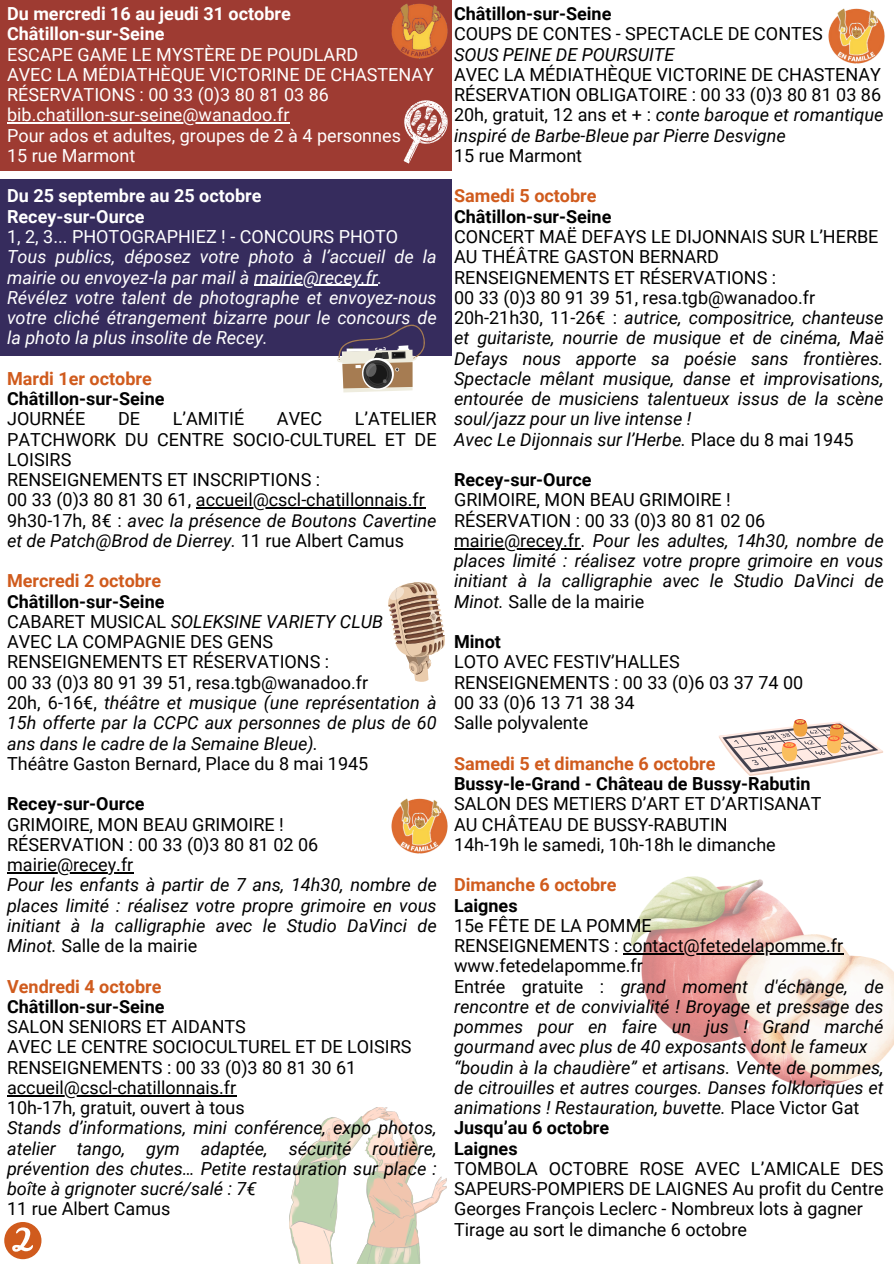
<style>
.page{position:relative;width:894px;height:1264px;background:#fff}
.page>*{position:absolute;margin:0;border:0;box-sizing:border-box;transform-origin:0 0}
.t1{font:italic 18px/20.2px "Roboto";color:#000}
.t2{font:18px/20.2px "Roboto";color:#000}
.t3{font:italic 18px/20.2px "Roboto";color:#fff}
.t4{font:18px/20.2px "Roboto";color:#fff}
.t5{font:700 18px/20.2px "Roboto";color:#000}
.t6{font:700 18px/20.2px "Roboto";color:#d05b1d}
.s1{font-weight:700}
.s2{font-weight:700;font-style:normal}
.s3{font-style:normal}
.s4{color:#d05b1d}
.s5{font-weight:400}
.s6{font-weight:700;color:#d05b1d}
.s7{font-style:italic}
.s8{color:#000}
.s9{font-weight:400;color:#000}
</style>
<div class="page">
<svg style="left:4px;top:1222px;width:37px;height:37px"></svg>
<div style="left:0;top:0;width:451px;height:171px;background:#9e3b32"></div>
<div style="left:0;top:179px;width:451px;height:176px;background:#362c5d"></div>
<svg style="left:289px;top:1107px;width:157px;height:156px"></svg>
<hr style="left:7px;top:123px;width:283px;height:1px;background:#fff">
<hr style="left:254px;top:285px;width:124px;height:1px;background:#fff">
<hr style="left:196px;top:507px;width:229px;height:1px;background:#000">
<hr style="left:7px;top:872px;width:126px;height:1px;background:#000">
<hr style="left:7px;top:1095px;width:229px;height:1px;background:#000">
<img style="left:631px;top:876px;width:262px;height:210px">
<hr style="left:454px;top:548px;width:126px;height:1px;background:#000">
<hr style="left:622px;top:953px;width:221px;height:1px;background:#000">
<img style="left:391px;top:4px;width:56px;height:55px">
<img style="left:391px;top:798px;width:56px;height:56px">
<img style="left:828px;top:8px;width:55px;height:55px">
<svg style="left:403px;top:92px;width:49px;height:73px"></svg>
<svg style="left:337px;top:324px;width:89px;height:68px"></svg>
<svg style="left:388px;top:582px;width:57px;height:99px"></svg>
<svg style="left:718px;top:719px;width:164px;height:57px"></svg>
<p class="t4" style="left:7px;top:4px;width:428px"><span class="s1">Du mercredi 16 au jeudi 31 octobre Châtillon-sur-Seine<br></span>ESCAPE GAME LE MYSTÈRE DE POUDLARD<br>AVEC LA MÉDIATHÈQUE VICTORINE DE CHASTENAY RÉSERVATIONS : 00 33 (0)3 80 81 03 86</p>
<h1 class="t4" style="left:7px;top:105px;width:395px">bib.chatillon-sur-seine@wanadoo.fr<br>Pour ados et adultes, groupes de 2 à 4 personnes<br>15 rue Marmont</h1>
<h1 class="t3" style="left:7px;top:186px;width:431px"><span class="s2">Du 25 septembre au 25 octobre<br>Recey-sur-Ource<br></span><span class="s3">1, 2, 3... PHOTOGRAPHIEZ ! - CONCOURS PHOTO </span>Tous publics, déposez votre photo à l’accueil de la mairie ou envoyez-la par mail à mairie@recey.fr.</h1>
<h1 class="t3" style="left:7px;top:287px;width:431px;text-align:justify">Révélez votre talent de photographe et envoyez-nous votre cliché étrangement bizarre pour le concours de la photo la plus insolite de Recey.</h1>
<h1 class="t5" style="left:7px;top:368px;width:159px"><span class="s4">Mardi 1er octobre<br></span>Châtillon-sur-Seine<br><span class="s5">JOURNÉE</span></h1>
<h1 class="t2" style="left:118px;top:409px;width:24px">DE</h1>
<h1 class="t2" style="left:173px;top:409px;width:73px">L’AMITIÉ</h1>
<h1 class="t2" style="left:277px;top:409px;width:47px">AVEC</h1>
<h1 class="t2" style="left:7px;top:409px;width:431px;text-align:right">L’ATELIER<br>PATCHWORK DU CENTRE SOCIO-CULTUREL ET DE</h1>
<h1 class="t2" style="left:7px;top:449px;width:419px">LOISIRS<br>RENSEIGNEMENTS ET INSCRIPTIONS :<br>00 33 (0)3 80 81 30 61, accueil@cscl-chatillonnais.fr</h1>
<h1 class="t1" style="left:7px;top:510px;width:431px"><span class="s3">9h30-17h, 8€ :</span> avec la présence de Boutons Cavertine et de Patch@Brod de Dierrey. <span class="s3">11 rue Albert Camus</span></h1>
<h1 class="t2" style="left:7px;top:571px;width:377px"><span class="s6">Mercredi 2 octobre<br></span><span class="s1">Châtillon-sur-Seine<br></span>CABARET MUSICAL <span class="s7">SOLEKSINE VARIETY CLUB<br></span>AVEC LA COMPAGNIE DES GENS<br>RENSEIGNEMENTS ET RÉSERVATIONS :<br>00 33 (0)3 80 91 39 51, resa.tgb@wanadoo.fr</h1>
<h1 class="t1" style="left:7px;top:692px;width:431px"><span class="s3">20h, 6-16€,</span> théâtre et musique (une représentation à 15h offerte par la CCPC aux personnes de plus de 60 ans dans le cadre de la Semaine Bleue).<br><span class="s3">Théâtre Gaston Bernard, Place du 8 mai 1945</span></h1>
<h1 class="t2" style="left:7px;top:794px;width:312px"><span class="s1">Recey-sur-Ource<br></span>GRIMOIRE, MON BEAU GRIMOIRE !<br>RÉSERVATION : 00 33 (0)3 80 81 02 06</h1>
<h1 class="t1" style="left:7px;top:854px;width:431px"><span class="s3">mairie@recey.fr<br></span>Pour les enfants à partir de 7 ans, 14h30, nombre de places limité : réalisez votre propre grimoire en vous initiant à la calligraphie avec le Studio DaVinci de Minot. <span class="s3">Salle de la mairie</span></h1>
<h1 class="t2" style="left:7px;top:976px;width:240px"><span class="s6">Vendredi 4 octobre<br></span><span class="s1">Châtillon-sur-Seine<br></span>SALON SENIORS ET AIDANTS</h1>
<p class="t2" style="left:7px;top:1037px;width:406px">AVEC LE CENTRE SOCIOCULTUREL ET DE LOISIRS<br>RENSEIGNEMENTS : 00 33 (0)3 80 81 30 61</p>
<h1 class="t1" style="left:7px;top:1077px;width:431px"><span class="s3">accueil@cscl-chatillonnais.fr<br>10h-17h, gratuit, ouvert à tous<br></span>Stands d’informations, mini conférence, expo photos, atelier tango, gym adaptée, sécurité routière, prévention des chutes… Petite restauration sur place : boîte à grignoter sucré/salé : 7€<br><span class="s3">11 rue Albert Camus</span></h1>
<h1 class="t2" style="left:454px;top:4px;width:431px"><span class="s1">Châtillon-sur-Seine<br></span>COUPS DE CONTES - SPECTACLE DE CONTES<br><span class="s7">SOUS PEINE DE POURSUITE<br></span>AVEC LA MÉDIATHÈQUE VICTORINE DE CHASTENAY RÉSERVATION OBLIGATOIRE : 00 33 (0)3 80 81 03 86<br>20h, gratuit, 12 ans et + : <span class="s7">conte baroque et romantique inspiré de Barbe-Bleue par Pierre Desvigne<br></span>15 rue Marmont</h1>
<h1 class="t2" style="left:454px;top:186px;width:426px"><span class="s6">Samedi 5 octobre<br></span><span class="s1">Châtillon-sur-Seine<br></span>CONCERT MAË DEFAYS LE DIJONNAIS SUR L’HERBE<br>AU THÉÂTRE GASTON BERNARD<br>RENSEIGNEMENTS ET RÉSERVATIONS :<br>00 33 (0)3 80 91 39 51, resa.tgb@wanadoo.fr</h1>
<h1 class="t1" style="left:454px;top:308px;width:431px"><span class="s3">20h-21h30, 11-26€ :</span> autrice, compositrice, chanteuse et guitariste, nourrie de musique et de cinéma, Maë Defays nous apporte sa poésie sans frontières.<br>Spectacle mêlant musique, danse et improvisations, entourée de musiciens talentueux issus de la scène soul/jazz pour un live intense !<br>Avec Le Dijonnais sur l’Herbe. <span class="s3">Place du 8 mai 1945</span></h1>
<h1 class="t2" style="left:454px;top:470px;width:312px"><span class="s1">Recey-sur-Ource<br></span>GRIMOIRE, MON BEAU GRIMOIRE !<br>RÉSERVATION : 00 33 (0)3 80 81 02 06</h1>
<h1 class="t1" style="left:454px;top:530px;width:431px;text-align:justify"><span class="s3">mairie@recey.fr.</span> Pour les adultes, 14h30, nombre de places limité : réalisez votre propre grimoire en vous initiant à la calligraphie avec le Studio DaVinci de Minot. <span class="s3">Salle de la mairie</span></h1>
<h1 class="t2" style="left:454px;top:632px;width:351px"><span class="s1">Minot<br></span>LOTO AVEC FESTIV’HALLES<br>RENSEIGNEMENTS : 00 33 (0)6 03 37 74 00</h1>
<h1 class="t2" style="left:454px;top:692px;width:182px">00 33 (0)6 13 71 38 34<br>Salle polyvalente</h1>
<h1 class="t5" style="left:454px;top:753px;width:369px"><span class="s4">Samedi 5 et dimanche 6 octobre<br></span>Bussy-le-Grand - Château de Bussy-Rabutin<br><span class="s5">SALON DES METIERS D’ART ET D’ARTISANAT</span></h1>
<h1 class="t2" style="left:454px;top:814px;width:323px">AU CHÂTEAU DE BUSSY-RABUTIN<br>14h-19h le samedi, 10h-18h le dimanche</h1>
<h1 class="t6" style="left:454px;top:875px;width:199px">Dimanche 6 octobre<br><span class="s8">Laignes<br></span><span class="s9">15e FÊTE DE LA POMME</span></h1>
<p class="t2" style="left:454px;top:935px;width:390px">RENSEIGNEMENTS : contact@fetedelapomme.fr</p>
<p class="t1" style="left:454px;top:956px;width:431px"><span class="s3">www.fetedelapomme.fr<br>Entrée gratuite :</span> grand moment d'échange, de rencontre et de convivialité ! Broyage et pressage des pommes pour en faire un jus ! Grand marché gourmand avec plus de 40 exposants dont le fameux “boudin à la chaudière” et artisans. Vente de pommes, de citrouilles et autres courges. Danses folkloriques et animations ! Restauration, buvette. <span class="s3">Place Victor Gat </span><span class="s2">Jusqu’au 6 octobre<br>Laignes<br></span><span class="s3">TOMBOLA OCTOBRE ROSE AVEC L’AMICALE DES SAPEURS-POMPIERS DE LAIGNES Au profit du Centre Georges François Leclerc - Nombreux lots à gagner Tirage au sort le dimanche 6 octobre</span></p>
</div>
